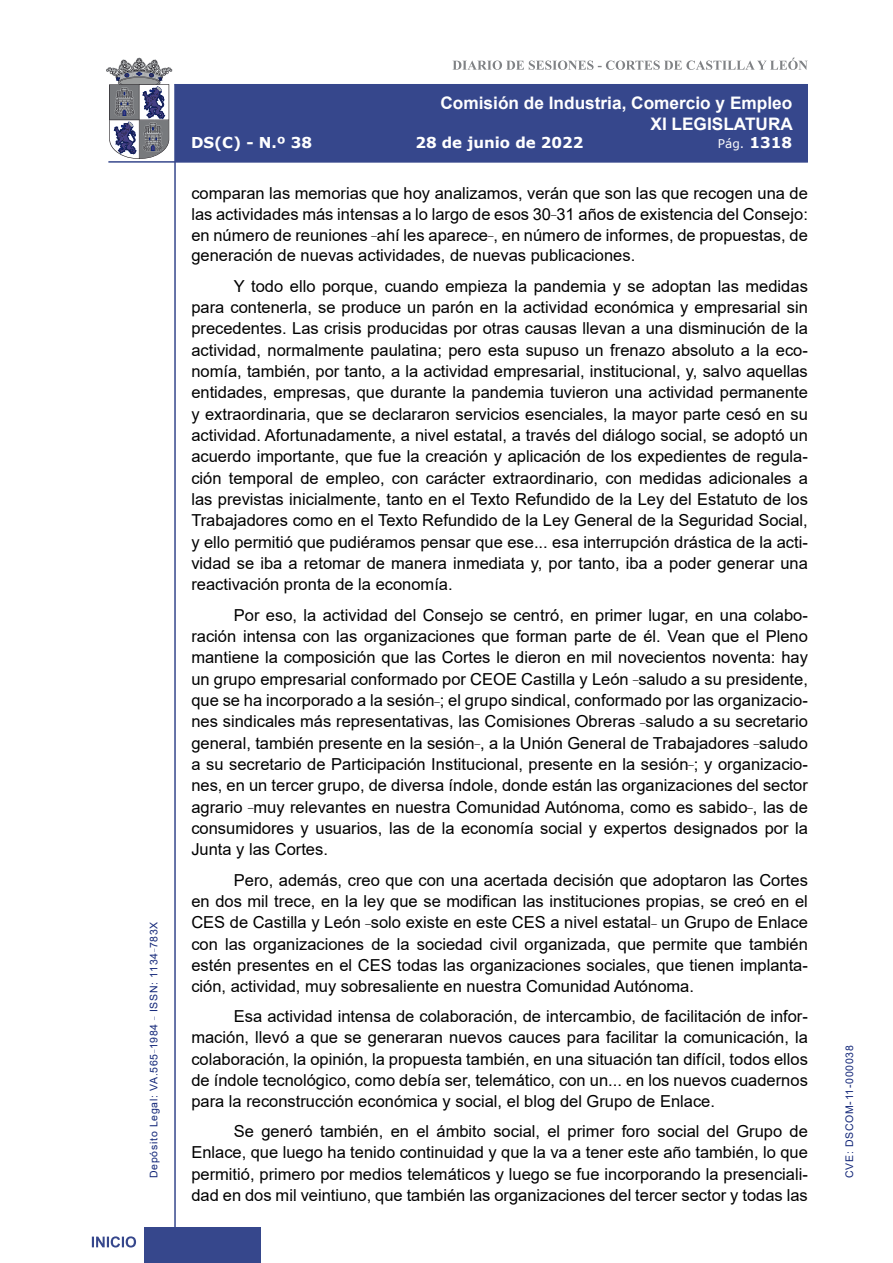
<style>
.page{position:relative;width:893px;height:1263px;background:#fff}
.page>*{position:absolute;margin:0;border:0;box-sizing:border-box;transform-origin:0 0}
.t1{font:700 17.25px/20.7px "Arial";color:#fff;text-align:right}
.t2{font:16.5px/21.3px "Arial";color:#000;text-align:justify}
.t3{font:700 15px "Verdana";color:#fff}
.t4{font:12px "Verdana";color:#fff}
.t5{font:10.5px "Arial";letter-spacing:.065em;color:#122678}
.s1{font-weight:700;font-size:15px}
</style>
<div class="page">
<svg style="left:452px;top:58px;width:356px;height:12px"></svg>
<hr style="left:174px;top:84px;width:2px;height:1179px;background:#36478c">
<div style="left:144px;top:1227px;width:117px;height:36px;background:#36478c"></div>
<div style="left:175px;top:84px;width:633px;height:78px;background:#36478c"></div>
<hr style="left:108px;top:161px;width:700px;height:2px;background:#36478c">
<svg style="left:92px;top:1236px;width:44px;height:11px"></svg>
<svg style="left:106px;top:58px;width:66px;height:101px"></svg>
<p class="t5" style="left:146px;top:1178px;width:258px;rotate:-90deg">Depósito Legal: VA.565<sup>_</sup>1984 <sup>_</sup> ISSN: 1134<sup>_</sup>783X</p>
<p class="t1" style="left:440px;top:93px;width:354px">Comisión de Industria, Comercio y Empleo<br>XI LEGISLATURA</p>
<p class="t3" style="left:191px;top:132px;width:123px">DS(C) - N.º 38</p>
<p class="t3" style="left:415px;top:132px;width:170px">28 de junio de 2022</p>
<p class="t4" style="left:718px;top:135px;width:76px">Pág. <span class="s1">1318</span></p>
<p class="t2" style="left:191px;top:183px;width:618px;line-height:20.7px">comparan las memorias que hoy analizamos, verán que son las que recogen una de las actividades más intensas a lo largo de esos 30<sup>_</sup>31 años de existencia del Consejo: en número de reuniones <sup>_</sup>ahí les aparece<sup>_</sup>, en número de informes, de propuestas, de generación de nuevas actividades, de nuevas publicaciones.</p>
<p class="t2" style="left:191px;top:275px;width:618px;text-indent:43px">Y todo ello porque, cuando empieza la pandemia y se adoptan las medidas para contenerla, se produce un parón en la actividad económica y empresarial sin precedentes. Las crisis producidas por otras causas llevan a una disminución de la actividad, normalmente paulatina; pero esta supuso un frenazo absoluto a la eco&shy;nomía, también, por tanto, a la actividad empresarial, institucional, y, salvo aquellas entidades, empresas, que durante la pandemia tuvieron una actividad permanente y extraordinaria, que se declararon servicios esenciales, la mayor parte cesó en su actividad. Afortunadamente, a nivel estatal, a través del diálogo social, se adoptó un acuerdo importante, que fue la creación y aplicación de los expedientes de regula&shy;ción temporal de empleo, con carácter extraordinario, con medidas adicionales a las previstas inicialmente, tanto en el Texto Refundido de la Ley del Estatuto de los Trabajadores como en el Texto Refundido de la Ley General de la Seguridad Social, y ello permitió que pudiéramos pensar que ese... esa interrupción drástica de la acti&shy;vidad se iba a retomar de manera inmediata y, por tanto, iba a poder generar una reactivación pronta de la economía.</p>
<p class="t2" style="left:191px;top:604px;width:618px;text-indent:43px">Por eso, la actividad del Consejo se centró, en primer lugar, en una colabo&shy;ración intensa con las organizaciones que forman parte de él. Vean que el Pleno mantiene la composición que las Cortes le dieron en mil novecientos noventa: hay un grupo empresarial conformado por CEOE Castilla y León <sup>_</sup>saludo a su presidente, que se ha incorporado a la sesión<sup>_</sup>; el grupo sindical, conformado por las organizacio&shy;nes sindicales más representativas, las Comisiones Obreras <sup>_</sup>saludo a su secretario general, también presente en la sesión<sup>_</sup>, a la Unión General de Trabajadores <sup>_</sup>saludo a su secretario de Participación Institucional, presente en la sesión<sup>_</sup>; y organizacio&shy;nes, en un tercer grupo, de diversa índole, donde están las organizaciones del sector agrario <sup>_</sup>muy relevantes en nuestra Comunidad Autónoma, como es sabido<sup>_</sup>, las de consumidores y usuarios, las de la economía social y expertos designados por la Junta y las Cortes.</p>
<p class="t2" style="left:191px;top:869px;width:618px;text-indent:43px">Pero, además, creo que con una acertada decisión que adoptaron las Cortes en dos mil trece, en la ley que se modifican las instituciones propias, se creó en el CES de Castilla y León <sup>_</sup>solo existe en este CES a nivel estatal<sup>_</sup> un Grupo de Enlace con las organizaciones de la sociedad civil organizada, que permite que también estén presentes en el CES todas las organizaciones sociales, que tienen implanta&shy;ción, actividad, muy sobresaliente en nuestra Comunidad Autónoma.</p>
<p class="t2" style="left:191px;top:1005px;width:618px;text-indent:43px">Esa actividad intensa de colaboración, de intercambio, de facilitación de infor&shy;mación, llevó a que se generaran nuevos cauces para facilitar la comunicación, la colaboración, la opinión, la propuesta también, en una situación tan difícil, todos ellos de índole tecnológico, como debía ser, telemático, con un... en los nuevos cuadernos para la reconstrucción económica y social, el blog del Grupo de Enlace.</p>
<p class="t2" style="left:191px;top:1120px;width:618px;text-indent:43px">Se generó también, en el ámbito social, el primer foro social del Grupo de Enlace, que luego ha tenido continuidad y que la va a tener este año también, lo que permitió, primero por medios telemáticos y luego se fue incorporando la presenciali&shy;dad en dos mil veintiuno, que también las organizaciones del tercer sector y todas las</p>
<p class="t5" style="left:842px;top:1178px;width:134px;rotate:-90deg">CVE: DSCOM-11-000038</p>
</div>
